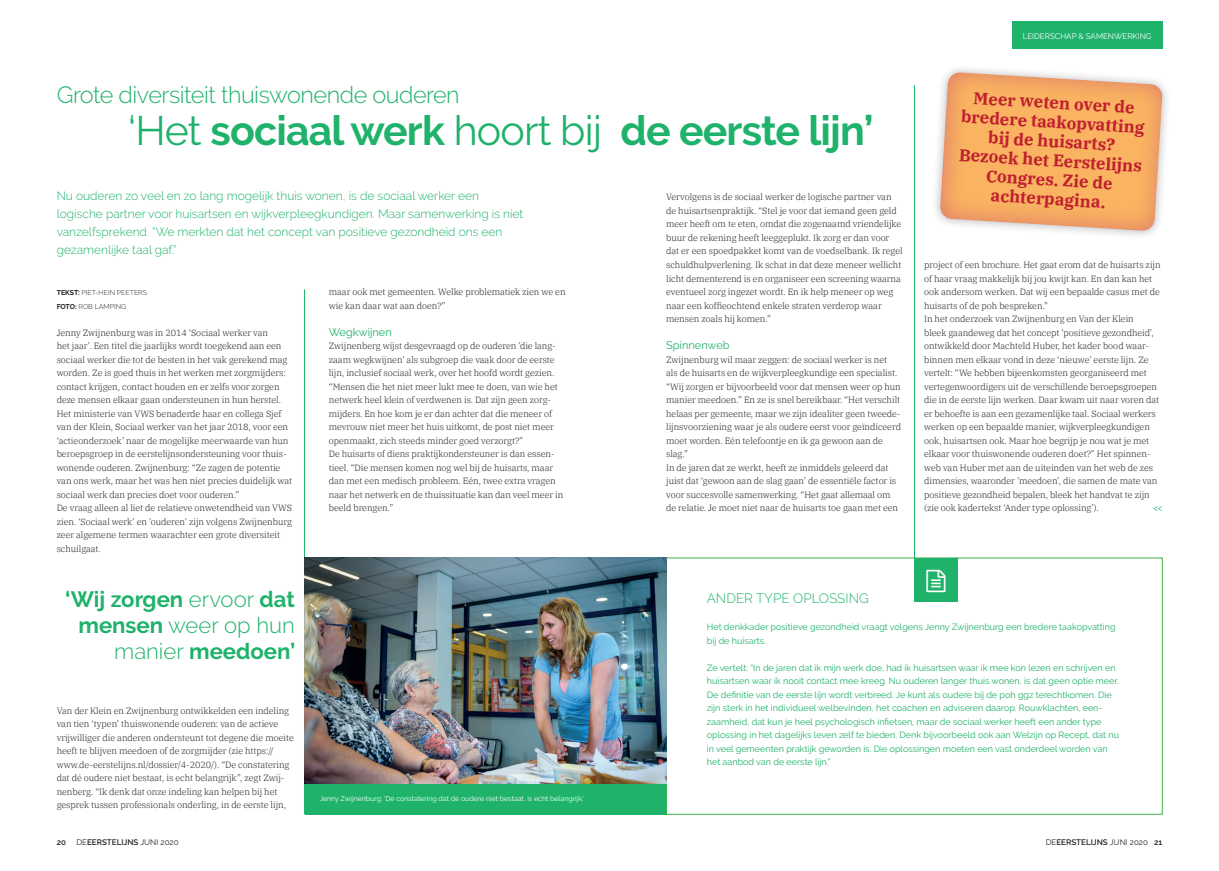
<style>
.page{position:relative;width:1219px;height:871px;background:#fff}
.page>*{position:absolute;margin:0;border:0;box-sizing:border-box;transform-origin:0 0}
.t1{font:700 41px "Raleway";letter-spacing:-.02em;color:#1eb26a}
.t2{font:300 23.4px "Raleway";letter-spacing:-.02em;color:#1eb26a}
.t3{font:700 22.1px/26px "Raleway";color:#1eb26a;text-align:right}
.t4{font:700 16.8px/19.2px "IBM Plex Serif";color:#c0202f;text-align:center}
.t5{font:300 13.5px "Raleway";color:#1eb26a}
.t6{font:300 12px/18px "Raleway";color:#1eb26a}
.t7{font:11px "Raleway";color:#1eb26a}
.t8{font:300 9px/13.5px "IBM Plex Serif";letter-spacing:-.005em;color:#231f20}
.t9{font:9px/13.5px "Raleway";color:#1eb26a}
.t10{font:600 8px "Raleway";color:#231f20}
.t11{font:8px "Raleway";color:#fff}
.t12{font:7px "Raleway";color:#fff}
.t13{font:300 7px/13.5px "Raleway";color:#231f20}
.s1{font-weight:400}
.s2{font-weight:700}
.s3{font-weight:300}
</style>
<div class="page">
<div style="left:1012px;top:21px;width:150px;height:28px;background:#1eb26a"></div>
<hr style="left:304px;top:289px;width:1px;height:525px;background:#1eb26a">
<hr style="left:914px;top:85px;width:1px;height:516px;background:#1eb26a">
<div style="left:305px;top:769px;width:361px;height:45px;background:#1eb26a"></div>
<div style="left:914px;top:557px;width:44px;height:44px;background:#1eb26a"></div>
<img style="left:305px;top:557px;width:361px;height:226px">
<div style="left:931px;top:63px;width:240px;height:177px;background:#231f20;opacity:.45"></div>
<svg style="left:939px;top:70px;width:225px;height:162px;background:#f5b675"></svg>
<h2 class="t2" style="left:57px;top:81px;width:405px">Grote diversiteit thuiswonende ouderen</h2>
<h1 class="t1" style="left:128px;top:107px;width:747px"><span class="s1">‘Het</span> sociaal werk <span class="s1">hoort bij</span> de eerste lijn’</h1>
<p class="t6" style="left:57px;top:186px;width:468px">Nu ouderen zo veel en zo lang mogelijk thuis wonen, is de sociaal werker een logische partner voor huisartsen en wijkverpleegkundigen. Maar samenwerking is niet vanzelfsprekend. “We merkten dat het concept van positieve gezondheid ons een gezamenlijke taal gaf.”</p>
<p class="t8" style="left:666px;top:190px;width:238px">Vervolgens is de sociaal werker de logische partner van de huisartsenpraktijk. “Stel je voor dat iemand geen geld meer heeft om te eten, omdat die zogenaamd vriendelijke buur de rekening heeft leeggeplukt. Ik zorg er dan voor dat er een spoedpakket komt van de voedselbank. Ik regel schuldhulpverlening. Ik schat in dat deze meneer wellicht licht dementerend is en organiseer een screening waarna eventueel zorg ingezet wordt. En ik help meneer op weg naar een koffieochtend enkele straten verderop waar mensen zoals hij komen.”</p>
<p class="t7" style="left:666px;top:339px;width:65px">Spinnenweb</p>
<p class="t8" style="left:666px;top:352px;width:236px">Zwijnenburg wil maar zeggen: de sociaal werker is net als de huisarts en de wijkverpleegkundige een specialist. “Wij zorgen er bijvoorbeeld voor dat mensen weer op hun manier meedoen.” En ze is snel bereikbaar. “Het verschilt helaas per gemeente, maar we zijn idealiter geen tweede&shy;lijnsvoorziening waar je als oudere eerst voor geïndiceerd moet worden. Eén telefoontje en ik ga gewoon aan de slag.”<br>In de jaren dat ze werkt, heeft ze inmiddels geleerd dat juist dat ‘gewoon aan de slag gaan’ de essentiële factor is voor succesvolle samenwerking. “Het gaat allemaal om de relatie. Je moet niet naar de huisarts toe gaan met een</p>
<p class="t8" style="left:329px;top:284px;width:238px">maar ook met gemeenten. Welke problematiek zien we en wie kan daar wat aan doen?”</p>
<p class="t7" style="left:329px;top:325px;width:64px">Wegkwijnen</p>
<p class="t8" style="left:329px;top:338px;width:236px">Zwijnenberg wijst desgevraagd op de ouderen ’die lang&shy;zaam wegkwijnen’ als subgroep die vaak door de eerste lijn, inclusief sociaal werk, over het hoofd wordt gezien. “Mensen die het niet meer lukt mee te doen, van wie het netwerk heel klein of verdwenen is. Dat zijn geen zorg&shy;mijders. En hoe kom je er dan achter dat die meneer of mevrouw niet meer het huis uitkomt, de post niet meer openmaakt, zich steeds minder goed verzorgt?”<br>De huisarts of diens praktijkondersteuner is dan essen&shy;tieel. “Die mensen komen nog wel bij de huisarts, maar dan met een medisch probleem. Eén, twee extra vragen naar het netwerk en de thuissituatie kan dan veel meer in beeld brengen.”</p>
<p class="t13" style="left:57px;top:286px;width:92px"><span class="s2">TEKST:</span> PIET-HEIN PEETERS<br><span class="s2">FOTO:</span> ROB LAMPING</p>
<p class="t8" style="left:57px;top:325px;width:237px">Jenny Zwijnenburg was in 2014 ‘Sociaal werker van<br>het jaar’. Een titel die jaarlijks wordt toegekend aan een sociaal werker die tot de besten in het vak gerekend mag worden. Ze is goed thuis in het werken met zorgmijders: contact krijgen, contact houden en er zelfs voor zorgen deze mensen elkaar gaan ondersteunen in hun herstel.<br>Het ministerie van VWS benaderde haar en collega Sjef van der Klein, Sociaal werker van het jaar 2018, voor een ‘actieonderzoek’ naar de mogelijke meerwaarde van hun beroepsgroep in de eerstelijnsondersteuning voor thuis&shy;wonende ouderen. Zwijnenburg: “Ze zagen de potentie van ons werk, maar het was hen niet precies duidelijk wat sociaal werk dan precies doet voor ouderen.”<br>De vraag alleen al liet de relatieve onwetendheid van VWS zien. ‘Sociaal werk’ en ’ouderen’ zijn volgens Zwijnenburg zeer algemene termen waarachter een grote diversiteit schuilgaat.</p>
<p class="t11" style="left:1023px;top:32px;width:130px">LEIDERSCHAP &amp; SAMENWERKING</p>
<h3 class="t4" style="left:963px;top:85px;width:185px;rotate:4deg">Meer weten over de bredere taakopvatting bij de huisarts?<br>Bezoek het Eerstelijns<br>Congres. Zie de achterpagina.</h3>
<p class="t8" style="left:924px;top:257px;width:238px">project of een brochure. Het gaat erom dat de huisarts zijn of haar vraag makkelijk bij jou kwijt kan. En dan kan het ook andersom werken. Dat wij een bepaalde casus met de huisarts of de poh bespreken.”<br>In het onderzoek van Zwijnenburg en Van der Klein<br>bleek gaandeweg dat het concept ’positieve gezondheid’, ontwikkeld door Machteld Huber, het kader bood waar&shy;binnen men elkaar vond in deze ‘nieuwe’ eerste lijn. Ze vertelt: “We hebben bijeenkomsten georganiseerd met vertegenwoordigers uit de verschillende beroepsgroepen die in de eerste lijn werken. Daar kwam uit naar voren dat er behoefte is aan een gezamenlijke taal. Sociaal werkers werken op een bepaalde manier, wijkverpleegkundigen ook, huisartsen ook. Maar hoe begrijp je nou wat je met elkaar voor thuiswonende ouderen doet?” Het spinnen&shy;web van Huber met aan de uiteinden van het web de zes dimensies, waaronder ’meedoen’, die samen de mate van positieve gezondheid bepalen, bleek het handvat te zijn (zie ook kadertekst ‘Ander type oplossing’).</p>
<p class="t9" style="left:1153px;top:501px;width:10px">&lt;&lt;</p>
<h3 class="t3" style="left:65px;top:586px;width:232px">‘Wij zorgen <span class="s3">ervoor</span> dat mensen <span class="s3">weer op hun manier</span> meedoen’</h3>
<p class="t8" style="left:57px;top:703px;width:239px">Van der Klein en Zwijnenburg ontwikkelden een indeling van tien ‘typen’ thuiswonende ouderen: van de actieve vrijwilliger die anderen ondersteunt tot degene die moeite heeft te blijven meedoen of de zorgmijder (zie https:// www.de-eerstelijns.nl/dossier/4-2020/). “De constatering dat dé oudere niet bestaat, is echt belangrijk”, zegt Zwij&shy;nenberg. “Ik denk dat onze indeling kan helpen bij het gesprek tussen professionals onderling, in de eerste lijn,</p>
<p class="t12" style="left:320px;top:793px;width:266px">Jenny Zwijnenburg: ‘De constatering dat dé oudere niet bestaat, is echt belangrijk.’</p>
<h3 class="t5" style="left:707px;top:590px;width:163px">ANDER TYPE OPLOSSING</h3>
<p class="t9" style="left:707px;top:620px;width:410px">Het denkkader positieve gezondheid vraagt volgens Jenny Zwijnenburg een bredere taakopvatting bij de huisarts.</p>
<p class="t9" style="left:707px;top:660px;width:414px">Ze vertelt: “In de jaren dat ik mijn werk doe, had ik huisartsen waar ik mee kon lezen en schrijven en huisartsen waar ik nooit contact mee kreeg. Nu ouderen langer thuis wonen, is dat geen optie meer.<br>De definitie van de eerste lijn wordt verbreed. Je kunt als oudere bij de poh ggz terechtkomen. Die zijn sterk in het individueel welbevinden, het coachen en adviseren daarop. Rouwklachten, een&shy;zaamheid, dat kun je heel psychologisch infietsen, maar de sociaal werker heeft een ander type oplossing in het dagelijks leven zelf te bieden. Denk bijvoorbeeld ook aan Welzijn op Recept, dat nu in veel gemeenten praktijk geworden is. Die oplossingen moeten een vast onderdeel worden van het aanbod van de eerste lijn.”</p>
<p class="t10" style="left:57px;top:837px;width:11px">20</p>
<p class="t10" style="left:77px;top:837px;width:104px"><span class="s1">DE</span>EERSTELIJNS <span class="s1">JUNI 2020</span></p>
<p class="t10" style="left:1046px;top:837px;width:118px"><span class="s1">DE</span>EERSTELIJNS <span class="s1">JUNI 2020</span> 21</p>
</div>
